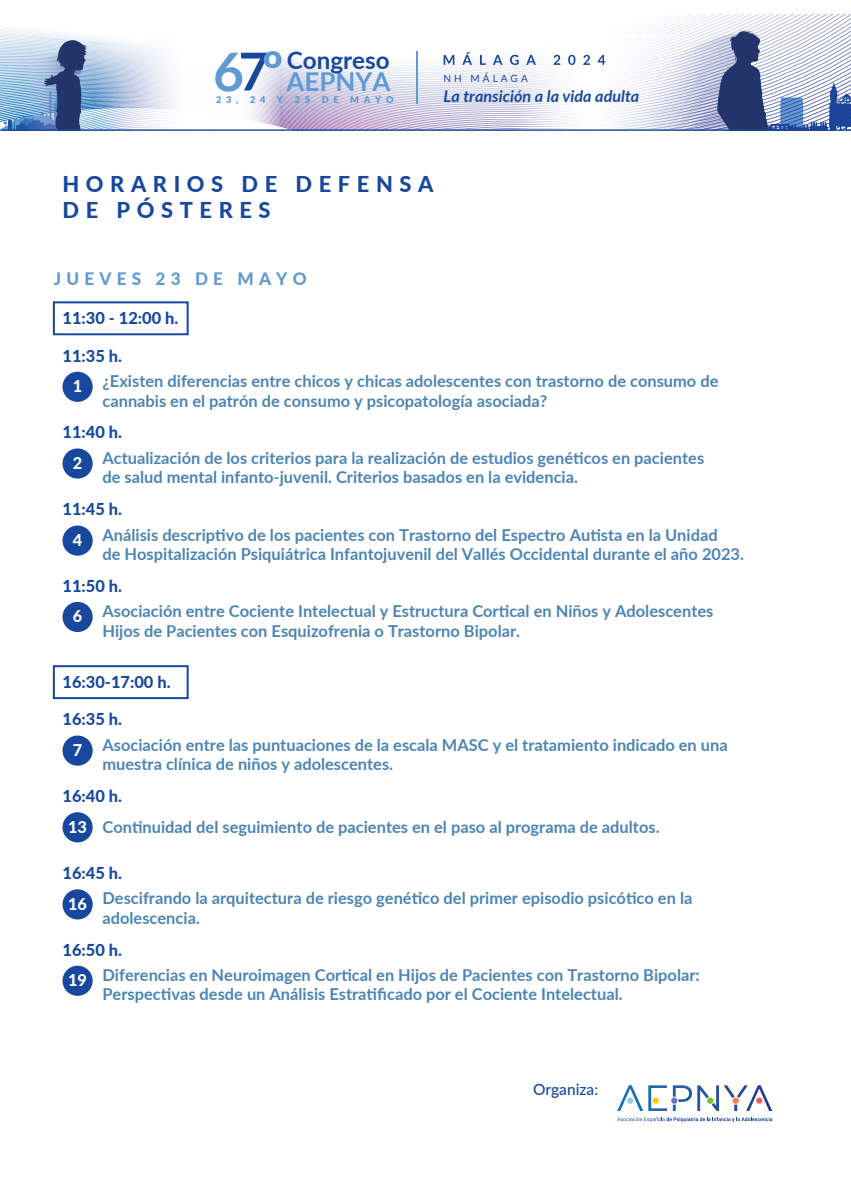
<style>
.page{position:relative;width:851px;height:1202px;background:#fff}
.page>*{position:absolute;margin:0;border:0;box-sizing:border-box;transform-origin:0 0}
.t1{font:700 26px "Lato";color:#609ad2}
.t2{font:700 24.2px "Lato";color:#18489e}
.t3{font:800 21.8px/26.2px "Lato";letter-spacing:.3em;color:#18489e}
.t4{font:800 17.2px "Lato";letter-spacing:.3em;color:#609ad2}
.t5{font:700 16.4px/19.8px "Lato";color:#4c85b5}
.t6{font:800 16.4px "Lato";color:#18489e}
.t7{font:italic 700 16.2px "Lato";color:#18489e}
.t8{font:800 16.2px "Lato";color:#fff}
.t9{font:500 15.6px "Lato";color:#18489e}
.t10{font:10px "Lato";letter-spacing:.3em;color:#18489e}
.t11{font:900 9.4px "Lato";letter-spacing:.5em;color:#609ad2}
.s1{font-weight:800;color:#18489e}
.s2{font-weight:800;font-size:16.2px;color:#fff}
</style>
<div class="page">
<svg style="left:0;top:14px;width:850px;height:117px"></svg>
<hr style="left:1px;top:129px;width:849px;height:2px;background:#18489e">
<svg style="left:617px;top:1085px;width:155px;height:26px"></svg>
<div style="left:627px;top:1097px;width:6px;height:7px;background:#92caec;border-radius:50%"></div>
<div style="left:652px;top:1097px;width:6px;height:7px;background:#ffcb00;border-radius:50%"></div>
<div style="left:671px;top:1097px;width:6px;height:7px;background:#6776c0;border-radius:50%"></div>
<div style="left:707px;top:1097px;width:6px;height:7px;background:#80bb2a;border-radius:50%"></div>
<div style="left:732px;top:1097px;width:6px;height:7px;background:#ff7f40;border-radius:50%"></div>
<div style="left:756px;top:1097px;width:6px;height:7px;background:#ff595a;border-radius:50%"></div>
<svg style="left:617px;top:1117px;width:155px;height:5px"></svg>
<div style="left:62px;top:372px;width:31px;height:30px;background:#18489e;border-radius:50%"></div>
<div style="left:62px;top:448px;width:31px;height:31px;background:#18489e;border-radius:50%"></div>
<div style="left:62px;top:525px;width:31px;height:31px;background:#18489e;border-radius:50%"></div>
<div style="left:62px;top:602px;width:31px;height:30px;background:#18489e;border-radius:50%"></div>
<div style="left:53px;top:301px;width:136px;height:34px;border:2px solid #18489e"></div>
<div style="left:62px;top:735px;width:31px;height:31px;background:#18489e;border-radius:50%"></div>
<div style="left:62px;top:812px;width:31px;height:30px;background:#18489e;border-radius:50%"></div>
<div style="left:62px;top:889px;width:31px;height:30px;background:#18489e;border-radius:50%"></div>
<div style="left:62px;top:966px;width:31px;height:30px;background:#18489e;border-radius:50%"></div>
<div style="left:53px;top:665px;width:136px;height:34px;border:2px solid #18489e"></div>
<h2 class="t2" style="left:287px;top:42px;width:104px">Congreso</h2>
<h1 class="t1" style="left:286px;top:62px;width:105px">AEPNYA</h1>
<p class="t11" style="left:216px;top:93px;width:179px">23, 24 Y 25 DE MAYO</p>
<p class="t10" style="left:443px;top:72px;width:86px">NH MÁLAGA</p>
<p class="t7" style="left:443px;top:85px;width:197px">La transición a la vida adulta</p>
<h3 class="t3" style="left:62px;top:170px;width:372px">HORARIOS DE DEFENSA<br>DE PÓSTERES</h3>
<p class="t4" style="left:54px;top:266px;width:254px">JUEVES 23 DE MAYO</p>
<p class="t6" style="left:62px;top:306px;width:117px">11:30 - 12:00 h.</p>
<p class="t6" style="left:62px;top:343px;width:61px">11:35 h.</p>
<p class="t5" style="left:102px;top:370px;width:617px">¿Existen diferencias entre chicos y chicas adolescentes con trastorno de consumo de cannabis en el patrón de consumo y psicopatología asociada?</p>
<p class="t8" style="left:73px;top:374px;width:11px">1</p>
<p class="t6" style="left:62px;top:420px;width:61px">11:40 h.</p>
<p class="t5" style="left:102px;top:447px;width:603px">Actualización de los criterios para la realización de estudios genéticos en pacientes de salud mental infanto-juvenil. Criterios basados en la evidencia.</p>
<p class="t8" style="left:73px;top:451px;width:11px">2</p>
<p class="t6" style="left:62px;top:497px;width:61px">11:45 h.</p>
<p class="t5" style="left:102px;top:524px;width:643px">Análisis descriptivo de los pacientes con Trastorno del Espectro Autista en la Unidad<br>de Hospitalización Psiquiátrica Infantojuvenil del Vallés Occidental durante el año 2023.</p>
<p class="t8" style="left:73px;top:528px;width:11px">4</p>
<p class="t6" style="left:62px;top:574px;width:61px">11:50 h.</p>
<p class="t5" style="left:102px;top:600px;width:612px">Asociación entre Cociente Intelectual y Estructura Cortical en Niños y Adolescentes<br>Hijos de Pacientes con Esquizofrenia o Trastorno Bipolar.</p>
<p class="t8" style="left:73px;top:604px;width:11px">6</p>
<p class="t6" style="left:62px;top:670px;width:110px">16:30-17:00 h.</p>
<p class="t6" style="left:62px;top:707px;width:61px">16:35 h.</p>
<p class="t5" style="left:102px;top:734px;width:626px">Asociación entre las puntuaciones de la escala MASC y el tratamiento indicado en una muestra clínica de niños y adolescentes.</p>
<p class="t8" style="left:73px;top:738px;width:11px">7</p>
<p class="t5" style="left:68px;top:780px;width:593px;line-height:30.6px;text-indent:-6px"><span class="s1">16:40 h.<br></span><span class="s2">13</span> Continuidad del seguimiento de pacientes en el paso al programa de adultos.</p>
<p class="t6" style="left:62px;top:861px;width:61px">16:45 h.</p>
<p class="t5" style="left:102px;top:888px;width:591px">Descifrando la arquitectura de riesgo genético del primer episodio psicótico en la adolescencia.</p>
<p class="t8" style="left:68px;top:892px;width:20px">16</p>
<p class="t6" style="left:62px;top:937px;width:61px">16:50 h.</p>
<p class="t5" style="left:102px;top:964px;width:598px">Diferencias en Neuroimagen Cortical en Hijos de Pacientes con Trastorno Bipolar:<br>Perspectivas desde un Análisis Estratificado por el Cociente Intelectual.</p>
<p class="t8" style="left:68px;top:968px;width:20px">19</p>
<p class="t9" style="left:533px;top:1078px;width:67px">Organiza:</p>
</div>
